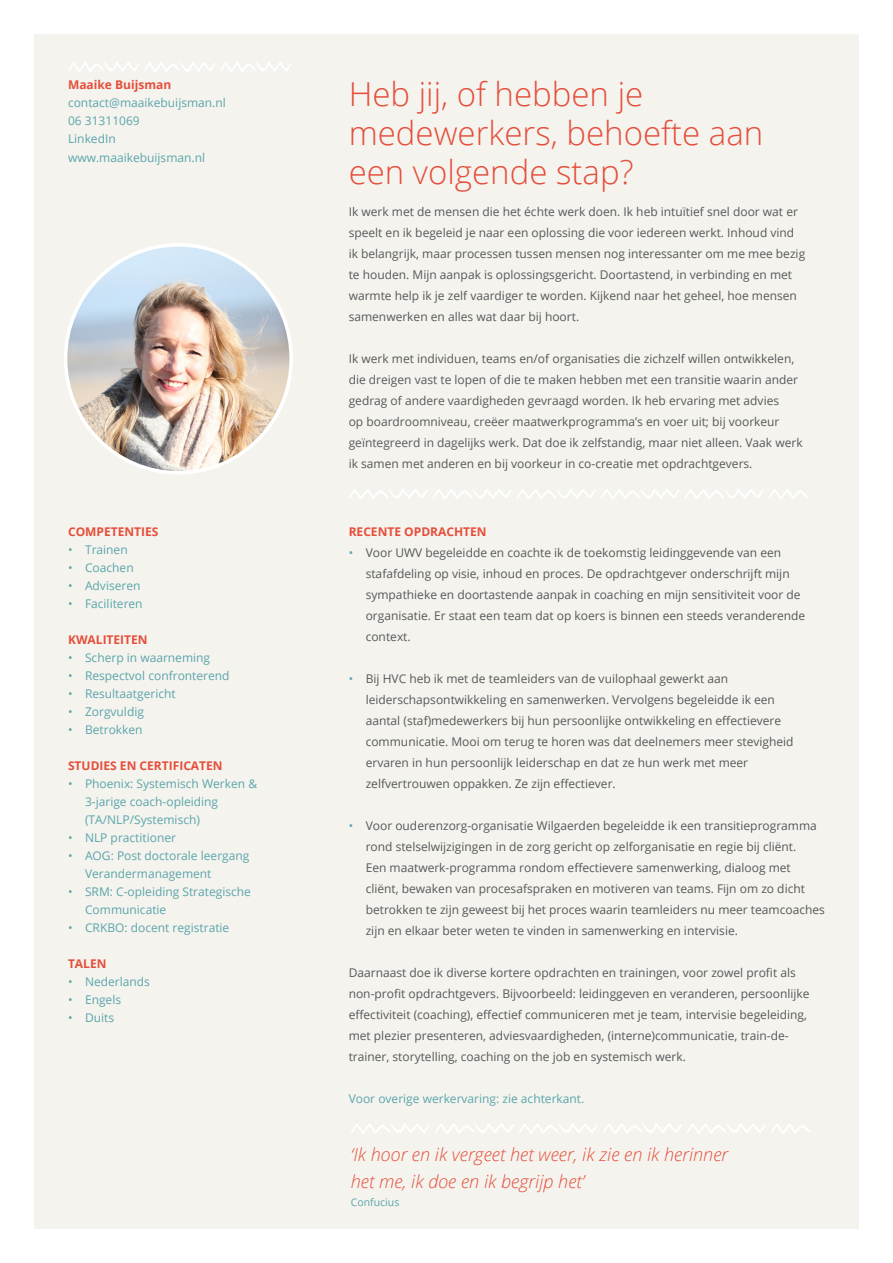
<style>
.page{position:relative;width:893px;height:1263px;background:#fff}
.page>*{position:absolute;margin:0;border:0;box-sizing:border-box;transform-origin:0 0}
.Headding{font:300 33px/39px "Open Sans";color:#e54e3b}
.t1{font:italic 300 18px/27px "Open Sans";color:#e54e3b}
.Bullet{font:12px/21px "Open Sans";color:#57585a}
.Bullet-2{font:12px/18px "Open Sans";color:#5ba5aa}
.Headding-2{font:700 12px "Open Sans";color:#e54e3b}
.Name{font:10.5px "Open Sans";color:#5ba5aa}
.s1{color:#5ba5aa}
</style>
<div class="page">
<div style="left:34px;top:34px;width:825px;height:1195px;background:#f4f3ee"></div>
<img style="left:67px;top:248px;width:221px;height:222px">
<svg style="left:351px;top:1123px;width:459px;height:11px"></svg>
<svg style="left:349px;top:489px;width:459px;height:10px"></svg>
<svg style="left:68px;top:62px;width:223px;height:10px"></svg>
<p class="Headding-2" style="left:68px;top:77px;width:105px">Maaike Buijsman</p>
<p class="Bullet-2" style="left:68px;top:94px;width:159px">contact@maaikebuijsman.nl</p>
<p class="Bullet-2" style="left:68px;top:112px;width:73px">06 31311069</p>
<p class="Bullet-2" style="left:68px;top:130px;width:49px">LinkedIn</p>
<p class="Bullet-2" style="left:68px;top:148px;width:139px">www.maaikebuijsman.nl</p>
<p class="Headding-2" style="left:68px;top:523px;width:92px">COMPETENTIES</p>
<p class="Bullet-2" style="left:68px;top:540px;width:61px">• Trainen</p>
<p class="Bullet-2" style="left:68px;top:558px;width:67px">• Coachen</p>
<p class="Bullet-2" style="left:68px;top:576px;width:74px">• Adviseren</p>
<p class="Bullet-2" style="left:68px;top:594px;width:76px">• Faciliteren</p>
<p class="Headding-2" style="left:68px;top:631px;width:81px">KWALITEITEN</p>
<p class="Bullet-2" style="left:68px;top:648px;width:144px">• Scherp in waarneming</p>
<p class="Bullet-2" style="left:68px;top:666px;width:163px">• Respectvol confronterend</p>
<p class="Bullet-2" style="left:68px;top:684px;width:109px">• Resultaatgericht</p>
<p class="Bullet-2" style="left:68px;top:702px;width:77px">• Zorgvuldig</p>
<p class="Bullet-2" style="left:68px;top:720px;width:76px">• Betrokken</p>
<p class="Headding-2" style="left:68px;top:757px;width:156px">STUDIES EN CERTIFICATEN</p>
<p class="Bullet-2" style="left:68px;top:774px;width:191px">• Phoenix: Systemisch Werken &amp;</p>
<p class="Bullet-2" style="left:85px;top:792px;width:135px">3-jarige coach-opleiding</p>
<p class="Bullet-2" style="left:85px;top:810px;width:116px">(TA/NLP/Systemisch)</p>
<p class="Bullet-2" style="left:68px;top:828px;width:110px">• NLP practitioner</p>
<p class="Bullet-2" style="left:85px;top:846px;width:166px;text-indent:-17px">• AOG: Post doctorale leergang<br>Verandermanagement</p>
<p class="Bullet-2" style="left:85px;top:882px;width:167px;text-indent:-17px">• SRM: C-opleiding Strategische<br>Communicatie</p>
<p class="Bullet-2" style="left:68px;top:918px;width:163px">• CRKBO: docent registratie</p>
<p class="Headding-2" style="left:68px;top:955px;width:40px">TALEN</p>
<p class="Bullet-2" style="left:68px;top:972px;width:83px">• Nederlands</p>
<p class="Bullet-2" style="left:68px;top:990px;width:55px">• Engels</p>
<p class="Bullet-2" style="left:68px;top:1008px;width:48px">• Duits</p>
<p class="Headding" style="left:349px;top:73px;width:416px">Heb jij, of hebben je medewerkers, behoefte aan een volgende stap?</p>
<p class="Bullet" style="left:349px;top:201px;width:458px">Ik werk met de mensen die het échte werk doen. Ik heb intuïtief snel door wat er speelt en ik begeleid je naar een oplossing die voor iedereen werkt. Inhoud vind ik belangrijk, maar processen tussen mensen nog interessanter om me mee bezig te houden. Mijn aanpak is oplossingsgericht. Doortastend, in verbinding en met warmte help ik je zelf vaardiger te worden. Kijkend naar het geheel, hoe mensen samenwerken en alles wat daar bij hoort.</p>
<p class="Bullet" style="left:349px;top:348px;width:455px">Ik werk met individuen, teams en/of organisaties die zichzelf willen ontwikkelen, die dreigen vast te lopen of die te maken hebben met een transitie waarin ander gedrag of andere vaardigheden gevraagd worden. Ik heb ervaring met advies<br>op boardroomniveau, creëer maatwerkprogramma’s en voer uit; bij voorkeur geïntegreerd in dagelijks werk. Dat doe ik zelfstandig, maar niet alleen. Vaak werk ik samen met anderen en bij voorkeur in co-creatie met opdrachtgevers.</p>
<p class="Headding-2" style="left:349px;top:523px;width:139px">RECENTE OPDRACHTEN</p>
<p class="Bullet" style="left:366px;top:542px;width:441px;text-indent:-17px"><span class="s1">•</span> Voor UWV begeleidde en coachte ik de toekomstig leidinggevende van een stafafdeling op visie, inhoud en proces. De opdrachtgever onderschrijft mijn sympathieke en doortastende aanpak in coaching en mijn sensitiviteit voor de organisatie. Er staat een team dat op koers is binnen een steeds veranderende context.</p>
<p class="Bullet" style="left:366px;top:668px;width:429px;text-indent:-17px"><span class="s1">•</span> Bij HVC heb ik met de teamleiders van de vuilophaal gewerkt aan leiderschapsontwikkeling en samenwerken. Vervolgens begeleidde ik een aantal (staf)medewerkers bij hun persoonlijke ontwikkeling en effectievere communicatie. Mooi om terug te horen was dat deelnemers meer stevigheid ervaren in hun persoonlijk leiderschap en dat ze hun werk met meer zelfvertrouwen oppakken. Ze zijn effectiever.</p>
<p class="Bullet" style="left:366px;top:815px;width:461px;text-indent:-17px"><span class="s1">•</span> Voor ouderenzorg-organisatie Wilgaerden begeleidde ik een transitieprogramma rond stelselwijzigingen in de zorg gericht op zelforganisatie en regie bij cliënt.<br>Een maatwerk-programma rondom effectievere samenwerking, dialoog met cliënt, bewaken van procesafspraken en motiveren van teams. Fijn om zo dicht betrokken te zijn geweest bij het proces waarin teamleiders nu meer teamcoaches zijn en elkaar beter weten te vinden in samenwerking en intervisie.</p>
<p class="Bullet" style="left:349px;top:962px;width:462px">Daarnaast doe ik diverse kortere opdrachten en trainingen, voor zowel profit als non-profit opdrachtgevers. Bijvoorbeeld: leidinggeven en veranderen, persoonlijke effectiviteit (coaching), effectief communiceren met je team, intervisie begeleiding, met plezier presenteren, adviesvaardigheden, (interne)communicatie, train-de&shy;trainer, storytelling, coaching on the job en systemisch werk.</p>
<p class="Bullet-2" style="left:349px;top:1089px;width:237px">Voor overige werkervaring: zie achterkant.</p>
<p class="t1" style="left:351px;top:1141px;width:379px">‘Ik hoor en ik vergeet het weer, ik zie en ik herinner het me, ik doe en ik begrijp het’</p>
<p class="Name" style="left:351px;top:1195px;width:50px">Confucius</p>
</div>
